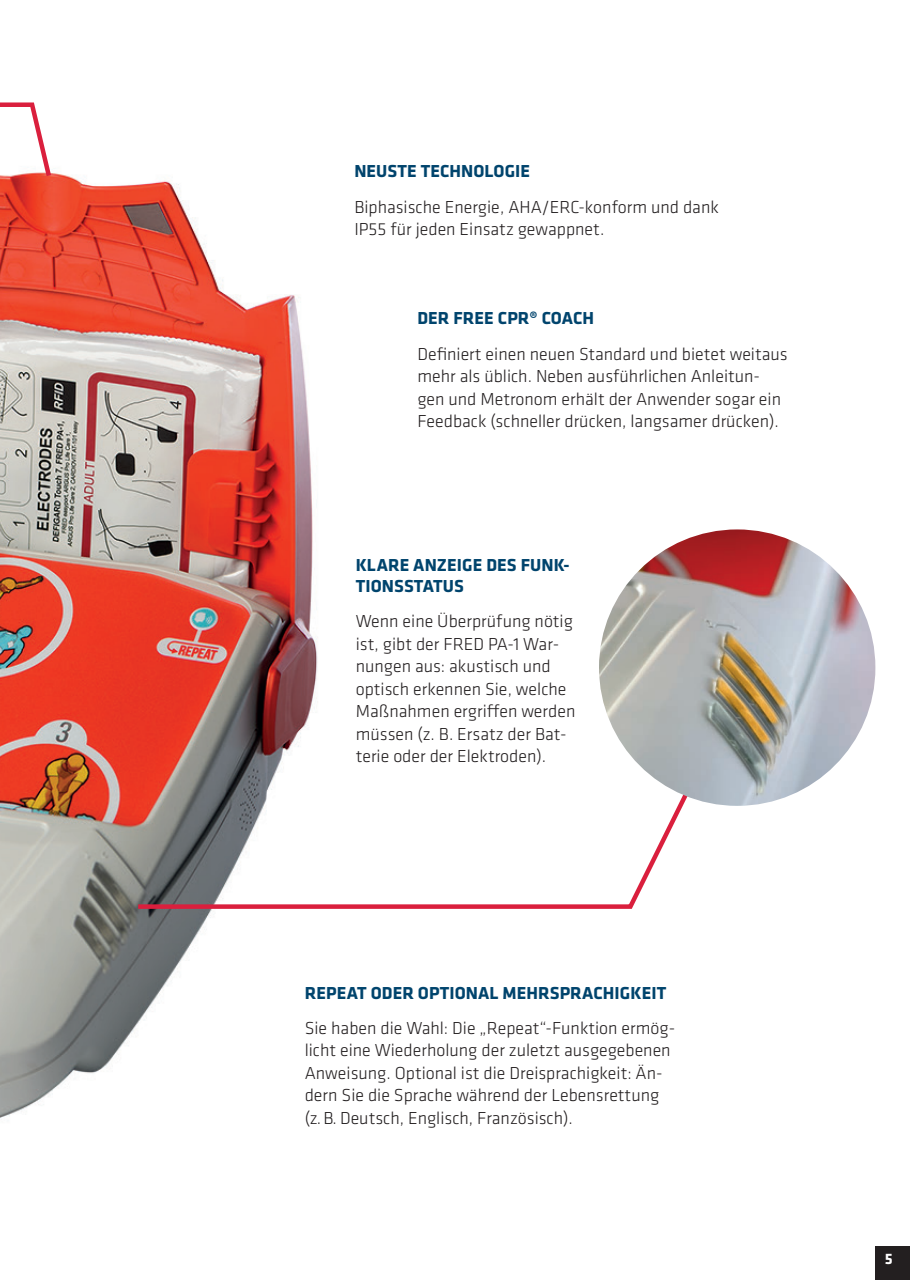
<style>
.page{position:relative;width:910px;height:1280px;background:#fff}
.page>*{position:absolute;margin:0;border:0;box-sizing:border-box;transform-origin:0 0}
.t1{font:300 18px/22.5px "Klavika";color:#231f20}
.t2{font:700 18px/21px "Klavika";letter-spacing:.005em;color:#00446d}
.t3{font:700 15.75px "Klavika";color:#fff}
.s1{font-weight:700;color:#00446d}
</style>
<div class="page">
<img style="left:0;top:168px;width:318px;height:950px">
<svg style="left:134px;top:749px;width:577px;height:162px"></svg>
<svg style="left:0;top:102px;width:54px;height:79px"></svg>
<img style="left:599px;top:529px;width:276px;height:277px;border-radius:138px">
<div style="left:876px;top:1246px;width:34px;height:34px;background:#231f20"></div>
<p class="t1" style="left:354px;top:153px;width:366px;line-height:35.2px"><span class="s1">NEUSTE TECHNOLOGIE<br></span>Biphasische Energie, AHA/ERC-konform und dank</p>
<p class="t1" style="left:354px;top:218px;width:252px">IP55 für jeden Einsatz gewappnet.</p>
<p class="t1" style="left:417px;top:300px;width:372px;line-height:35.2px"><span class="s1">DER FREE CPR® COACH<br></span>Definiert einen neuen Standard und bietet weitaus</p>
<p class="t1" style="left:417px;top:365px;width:365px">mehr als üblich. Neben ausführlichen Anleitun&shy;gen und Metronom erhält der Anwender sogar ein<br>Feed back (schneller drücken, langsamer drücken).</p>
<p class="t2" style="left:356px;top:554px;width:215px">KLARE ANZEIGE DES FUNK-<br>TIONSSTATUS</p>
<p class="t1" style="left:356px;top:610px;width:221px">Wenn eine Überprüfung nötig ist, gibt der FRED PA-1 War&shy;nungen aus: akustisch und optisch erkennen Sie, welche<br>Maßnahmen ergriffen werden müssen (z. B. Ersatz der Bat&shy;terie oder der Elektroden).</p>
<p class="t1" style="left:305px;top:975px;width:372px;line-height:35.2px"><span class="s1">REPEAT ODER OPTIONAL MEHRSPRACHIGKEIT<br></span>Sie haben die Wahl: Die „Repeat“-Funktion ermög-</p>
<p class="t1" style="left:305px;top:1039px;width:367px">licht eine Wiederholung der zuletzt ausgegebenen Anweisung. Optional ist die Dreisprachigkeit: Än&shy;dern Sie die Sprache während der Lebensrettung (z. B. Deutsch, Englisch, Französisch).</p>
<p class="t3" style="left:885px;top:1247px;width:9px">5</p>
</div>
